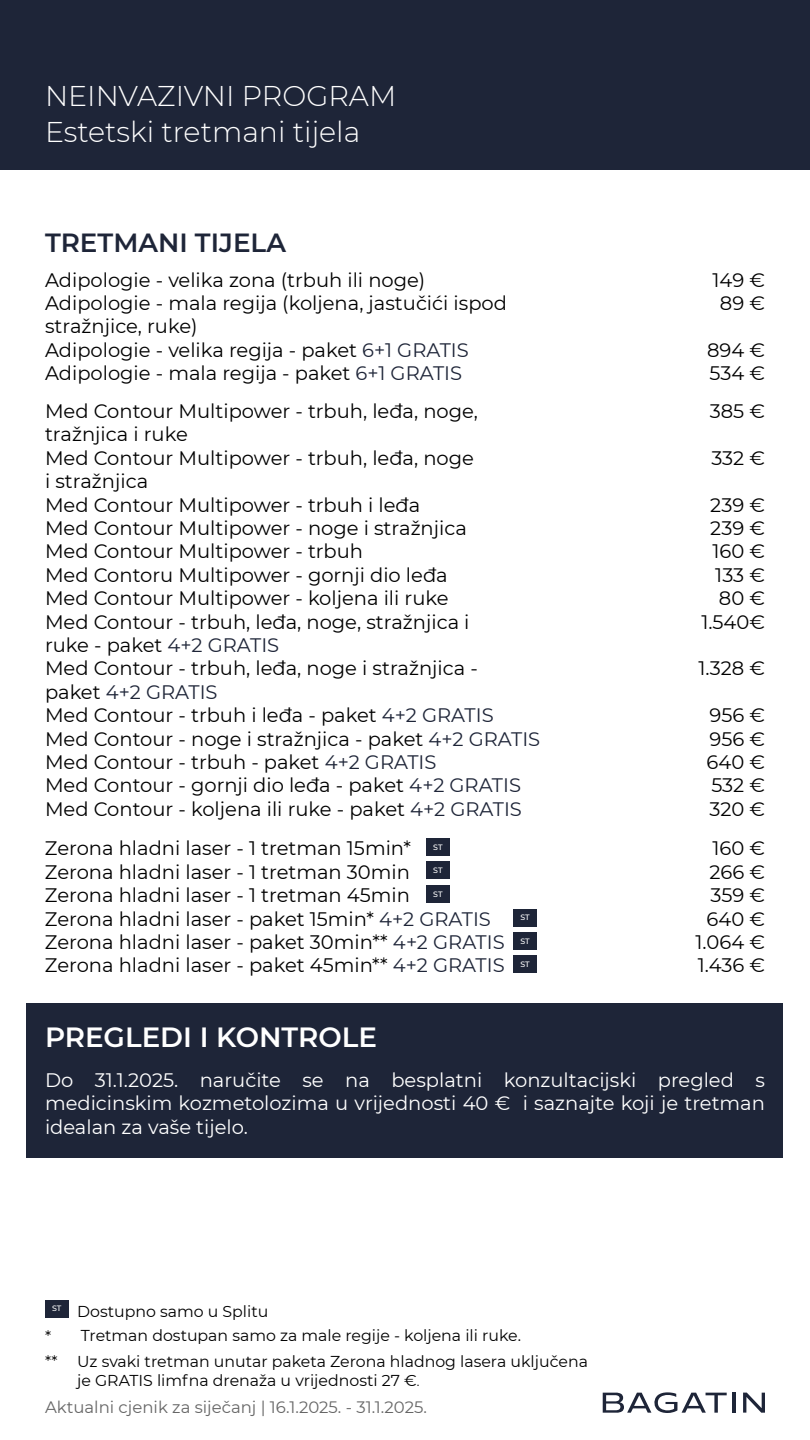
<style>
.page{position:relative;width:810px;height:1440px;background:#fff}
.page>*{position:absolute;margin:0;border:0;box-sizing:border-box;transform-origin:0 0}
.t1{font:300 28.5px/36px "Montserrat";color:#fff}
.t2{font:600 27.75px "Montserrat";color:#fff}
.t3{font:600 26.25px "Montserrat";color:#1e2538}
.t4{font:19.5px/23.4px "Montserrat";color:#000}
.t5{font:19.5px/23.4px "Montserrat";color:#fff;text-align:justify}
.t6{font:16.5px "Montserrat";color:#666}
.t7{font:15.75px/24.8px "Montserrat";color:#000}
.t8{font:500 7.8px "Montserrat";letter-spacing:-.01em;color:#fff}
.s1{color:#1e2538}
.s2{font-size:12.75px}
</style>
<div class="page">
<div style="left:0;top:0;width:810px;height:170px;background:#1e2538"></div>
<svg style="left:603px;top:1392px;width:124px;height:21px"></svg>
<hr style="left:732px;top:1393px;width:4px;height:20px;background:#1e2538">
<svg style="left:743px;top:1393px;width:22px;height:20px"></svg>
<div style="left:45px;top:1300px;width:23px;height:17px;background:#1e2538"></div>
<div style="left:426px;top:838px;width:24px;height:17px;background:#1e2538"></div>
<div style="left:426px;top:862px;width:24px;height:17px;background:#1e2538"></div>
<div style="left:426px;top:885px;width:24px;height:17px;background:#1e2538"></div>
<div style="left:513px;top:909px;width:24px;height:17px;background:#1e2538"></div>
<div style="left:513px;top:932px;width:24px;height:17px;background:#1e2538"></div>
<div style="left:513px;top:956px;width:24px;height:17px;background:#1e2538"></div>
<div style="left:26px;top:1003px;width:756px;height:155px;background:#1e2538"></div>
<h1 class="t1" style="left:45px;top:77px;width:353px">NEINVAZIVNI PROGRAM<br>Estetski tretmani tijela</h1>
<h3 class="t3" style="left:45px;top:224px;width:243px">TRETMANI TIJELA</h3>
<p class="t4" style="left:45px;top:267px;width:464px">Adipologie - velika zona (trbuh ili noge)<br>Adipologie - mala regija (koljena, jastučići ispod stražnjice, ruke)<br>Adipologie - velika regija - paket <span class="s1">6+1 GRATIS </span>Adipologie - mala regija - paket <span class="s1">6+1 GRATIS</span></p>
<p class="t4" style="left:713px;top:267px;width:54px;text-align:center">149 €<br>89 €</p>
<p class="t4" style="left:707px;top:338px;width:59px">894 €<br>534 €</p>
<p class="t4" style="left:45px;top:399px;width:497px">Med Contour Multipower - trbuh, leđa, noge, tražnjica i ruke<br>Med Contour Multipower - trbuh, leđa, noge<br>i stražnjica<br>Med Contour Multipower - trbuh i leđa<br>Med Contour Multipower - noge i stražnjica<br>Med Contour Multipower - trbuh<br>Med Contoru Multipower - gornji dio leđa<br>Med Contour Multipower - koljena ili ruke<br>Med Contour - trbuh, leđa, noge, stražnjica i<br>ruke - paket <span class="s1">4+2 GRATIS<br></span>Med Contour - trbuh, leđa, noge i stražnjica -<br>paket <span class="s1">4+2 GRATIS<br></span>Med Contour - trbuh i leđa - paket <span class="s1">4+2 GRATIS </span>Med Contour - noge i stražnjica - paket <span class="s1">4+2 GRATIS </span>Med Contour - trbuh - paket <span class="s1">4+2 GRATIS<br></span>Med Contour - gornji dio leđa - paket <span class="s1">4+2 GRATIS </span>Med Contour - koljena ili ruke - paket <span class="s1">4+2 GRATIS</span></p>
<p class="t4" style="left:710px;top:399px;width:57px">385 €</p>
<p class="t4" style="left:711px;top:446px;width:55px">332 €</p>
<p class="t4" style="left:701px;top:492px;width:65px;text-align:right">239 €<br>239 €<br>160 €<br>133 €<br>80 €<br>1.540€</p>
<p class="t4" style="left:698px;top:656px;width:68px">1.328 €</p>
<p class="t4" style="left:707px;top:703px;width:60px;text-align:justify">956 € 956 € 640 € 532 € 320 €</p>
<p class="t4" style="left:45px;top:836px;width:461px">Zerona hladni laser - 1 tretman 15min*<br>Zerona hladni laser - 1 tretman 30min<br>Zerona hladni laser - 1 tretman 45min<br>Zerona hladni laser - paket 15min* <span class="s1">4+2 GRATIS </span>Zerona hladni laser - paket 30min** <span class="s1">4+2 GRATIS </span>Zerona hladni laser - paket 45min** <span class="s1">4+2 GRATIS</span></p>
<p class="t4" style="left:696px;top:836px;width:71px;text-align:right">160 €<br>266 €<br>359 €<br>640 €<br>1.064 €<br>1.436 €</p>
<p class="t8" style="left:433px;top:841px;width:11px">ST</p>
<p class="t8" style="left:433px;top:865px;width:11px">ST</p>
<p class="t8" style="left:433px;top:888px;width:11px">ST</p>
<p class="t8" style="left:520px;top:912px;width:11px">ST</p>
<p class="t8" style="left:520px;top:935px;width:11px">ST</p>
<p class="t8" style="left:520px;top:959px;width:11px">ST</p>
<h2 class="t2" style="left:45px;top:1017px;width:334px">PREGLEDI I KONTROLE</h2>
<p class="t5" style="left:45px;top:1068px;width:722px">Do 31.1.2025. naručite se na besplatni konzultacijski pregled s medicinskim kozmetolozima u vrijednosti 40 € i saznajte koji je tretman idealan za vaše tijelo.</p>
<p class="t8" style="left:52px;top:1303px;width:11px">ST</p>
<p class="t7" style="left:77px;top:1299px;width:193px">Dostupno samo u Splitu</p>
<p class="t7" style="left:45px;top:1324px;width:14px">* **</p>
<p class="t7" style="left:77px;top:1322px;width:512px;line-height:25.8px">Tretman dostupan samo za male regije - koljena ili ruke.<br>Uz svaki tretman unutar paketa Zerona hladnog lasera uključena</p>
<p class="t7" style="left:77px;top:1367px;width:344px">je GRATIS limfna drenaža u vrijednosti 27 €<span class="s2">.</span></p>
<p class="t6" style="left:45px;top:1396px;width:384px">Aktualni cjenik za siječanj | 16.1.2025. - 31.1.2025.</p>
</div>
